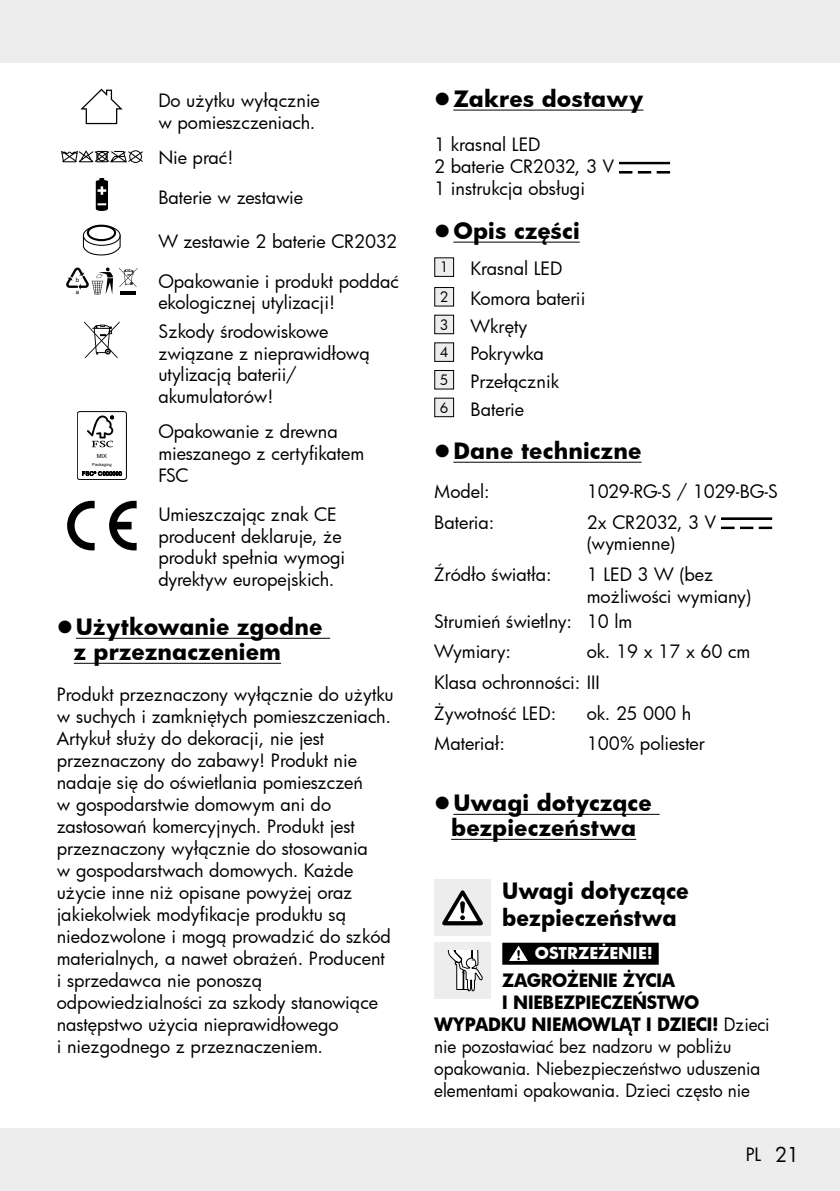
<style>
.page{position:relative;width:840px;height:1191px;background:#fff}
.page>*{position:absolute;margin:0;border:0;box-sizing:border-box;transform-origin:0 0}
.t1{font:700 22px/25px "Futura";letter-spacing:.005em;color:#000}
.t2{font:700 22px/26.4px "Futura";letter-spacing:.005em;color:#000;scale:.95 1}
.t3{font:18px/22px "Futura";color:#000}
.t4{font:18px "Futura";color:#000;scale:.95 1}
.t5{font:700 18px "Futura";letter-spacing:-.02em;color:#000;scale:.95 1}
.t6{font:18px "Futura";letter-spacing:-.025em;color:#000}
.t7{font:700 16px "Futura";color:#fff}
.t8{font:6.2px "Helvetica";color:#000}
.t9{font:6px "Helvetica";color:#000}
.t10{font:5.8px "Arial";color:#000}
.t11{font:4.2px "Arial";color:#000}
.s1{font-weight:400}
.s2{font-size:20px}
</style>
<div class="page">
<div style="left:0;top:0;width:839px;height:62px;background:#ededed"></div>
<div style="left:0;top:1128px;width:839px;height:63px;background:#ededed"></div>
<hr style="left:76px;top:638px;width:254px;height:1px;background:#000">
<hr style="left:74px;top:663px;width:207px;height:1px;background:#000">
<svg style="left:81px;top:89px;width:42px;height:35px"></svg>
<svg style="left:61px;top:150px;width:82px;height:13px"></svg>
<svg style="left:96px;top:178px;width:12px;height:33px"></svg>
<div style="left:83px;top:225px;width:38px;height:21px;border:1px solid #000;border-radius:50%"></div>
<div style="left:87px;top:225px;width:29px;height:16px;border:2px solid #000;border-radius:50%"></div>
<svg style="left:82px;top:234px;width:39px;height:22px"></svg>
<svg style="left:66px;top:267px;width:47px;height:27px"></svg>
<svg style="left:119px;top:268px;width:18px;height:19px"></svg>
<hr style="left:120px;top:291px;width:16px;height:4px;background:#000">
<svg style="left:84px;top:321px;width:35px;height:37px"></svg>
<div style="left:77px;top:411px;width:50px;height:69px;border:1px solid #000;border-radius:2px"></div>
<svg style="left:87px;top:415px;width:27px;height:32px"></svg>
<svg style="left:82px;top:471px;width:40px;height:5px"></svg>
<svg style="left:67px;top:501px;width:28px;height:49px"></svg>
<svg style="left:109px;top:501px;width:27px;height:49px"></svg>
<hr style="left:453px;top:110px;width:190px;height:1px;background:#000">
<hr style="left:453px;top:242px;width:126px;height:1px;background:#000">
<hr style="left:453px;top:462px;width:188px;height:1px;background:#000">
<hr style="left:453px;top:814px;width:206px;height:1px;background:#000">
<hr style="left:451px;top:839px;width:185px;height:1px;background:#000">
<div style="left:502px;top:942px;width:156px;height:22px;background:#000"></div>
<svg style="left:638px;top:172px;width:12px;height:1px"></svg>
<svg style="left:619px;top:172px;width:12px;height:1px"></svg>
<svg style="left:656px;top:172px;width:13px;height:1px"></svg>
<div style="left:619px;top:162px;width:50px;height:2px;border:1px solid #000"></div>
<div style="left:434px;top:258px;width:19px;height:18px;background:#ededed"></div>
<div style="left:434px;top:257px;width:20px;height:20px;border:1px solid #000"></div>
<div style="left:434px;top:287px;width:19px;height:19px;background:#ededed"></div>
<div style="left:434px;top:287px;width:20px;height:19px;border:1px solid #000"></div>
<div style="left:434px;top:315px;width:19px;height:19px;background:#ededed"></div>
<div style="left:434px;top:315px;width:20px;height:19px;border:1px solid #000"></div>
<div style="left:434px;top:343px;width:19px;height:18px;background:#ededed"></div>
<div style="left:434px;top:342px;width:20px;height:20px;border:1px solid #000"></div>
<div style="left:434px;top:370px;width:19px;height:19px;background:#ededed"></div>
<div style="left:434px;top:370px;width:20px;height:19px;border:1px solid #000"></div>
<div style="left:434px;top:398px;width:19px;height:19px;background:#ededed"></div>
<div style="left:434px;top:398px;width:20px;height:19px;border:1px solid #000"></div>
<svg style="left:740px;top:527px;width:12px;height:1px"></svg>
<svg style="left:721px;top:527px;width:12px;height:1px"></svg>
<svg style="left:758px;top:527px;width:13px;height:1px"></svg>
<div style="left:721px;top:518px;width:50px;height:1px;border:1px solid #000"></div>
<div style="left:434px;top:879px;width:56px;height:57px;background:#ededed"></div>
<svg style="left:442px;top:890px;width:40px;height:35px"></svg>
<div style="left:434px;top:942px;width:56px;height:57px;background:#ededed"></div>
<svg style="left:447px;top:951px;width:35px;height:41px"></svg>
<svg style="left:509px;top:945px;width:18px;height:16px"></svg>
<p class="t8" style="left:76px;top:275px;width:5px">b</p>
<p class="t9" style="left:76px;top:288px;width:5px">a</p>
<p class="t3" style="left:158px;top:90px;width:163px">Do użytku wyłącznie w pomieszczeniach.</p>
<p class="t3" style="left:158px;top:138px;width:146px;line-height:39.2px">Nie prać!<br>Baterie w zestawie</p>
<p class="t3" style="left:158px;top:230px;width:240px">W zestawie 2 baterie CR2032</p>
<p class="t3" style="left:158px;top:270px;width:242px">Opakowanie i produkt poddać ekologicznej utylizacji!</p>
<p class="t3" style="left:158px;top:320px;width:213px">Szkody środowiskowe związane z nieprawidłową utylizacją baterii/ akumulatorów!</p>
<p class="t3" style="left:158px;top:420px;width:207px">Opakowanie z drewna mieszanego z certyfikatem<br>FSC</p>
<p class="t3" style="left:158px;top:503px;width:188px">Umieszczając znak CE producent deklaruje, że produkt spełnia wymogi dyrektyw europejskich.</p>
<p class="t1" style="left:74px;top:614px;width:250px">Użytkowanie zgodne z przeznaczeniem</p>
<p class="t3" style="left:57px;top:683px;width:338px">Produkt przeznaczony wyłącznie do użytku w suchych i zamkniętych pomieszczeniach.<br>Artykuł służy do dekoracji, nie jest przeznaczony do zabawy! Produkt nie nadaje się do oświetlania pomieszczeń<br>w gospodarstwie domowym ani do zastosowań komercyjnych. Produkt jest przeznaczony wyłącznie do stosowania<br>w gospodarstwach domowych. Każde użycie inne niż opisane powyżej oraz jakiekolwiek modyfikacje produktu są niedozwolone i mogą prowadzić do szkód materialnych, a nawet obrażeń. Producent i sprzedawca nie ponoszą odpowiedzialności za szkody stanowiące następstwo użycia nieprawidłowego<br>i niezgodnego z przeznaczeniem.</p>
<p class="t10" style="left:97px;top:452px;width:12px">MIX</p>
<p class="t11" style="left:92px;top:462px;width:21px">Packaging</p>
<p class="t1" style="left:453px;top:86px;width:191px">Zakres dostawy</p>
<p class="t3" style="left:434px;top:133px;width:181px">1 krasnal LED<br>2 baterie CR2032, 3 V<br>1 instrukcja obsługi</p>
<p class="t1" style="left:453px;top:218px;width:128px">Opis części</p>
<p class="t3" style="left:439px;top:254px;width:147px;line-height:29.6px"><sup>1</sup> Krasnal LED<br><sup>2</sup> Komora baterii</p>
<p class="t3" style="left:439px;top:312px;width:121px;line-height:27.6px"><sup>3</sup> Wkręty<br><sup>4</sup> Pokrywka<br><sup>5</sup> Przełącznik<br><sup>6</sup> Baterie</p>
<p class="t1" style="left:453px;top:438px;width:190px">Dane techniczne</p>
<p class="t3" style="left:434px;top:480px;width:57px">Model:</p>
<p class="t6" style="left:586px;top:479px;width:193px">1029-RG-S / 1029-BG-S</p>
<p class="t3" style="left:434px;top:510px;width:62px">Bateria:</p>
<p class="t3" style="left:586px;top:511px;width:131px">2x CR2032, 3 V (wymienne)</p>
<p class="t3" style="left:434px;top:563px;width:119px">Źródło światła:</p>
<p class="t3" style="left:586px;top:563px;width:166px">1 LED 3 W (bez możliwości wymiany)</p>
<p class="t3" style="left:434px;top:605px;width:200px;line-height:30.6px">Strumień świetlny: 10 lm<br>Wymiary:</p>
<p class="t3" style="left:434px;top:636px;width:317px;line-height:30.6px;text-indent:152px">ok. 19 x 17 x 60 cm<br>Klasa ochronności: III<br>Żywotność LED:</p>
<p class="t3" style="left:586px;top:701px;width:106px">ok. 25 000 h</p>
<p class="t3" style="left:434px;top:732px;width:72px">Materiał:</p>
<p class="t3" style="left:586px;top:732px;width:120px">100% poliester</p>
<p class="t1" style="left:451px;top:790px;width:202px">Uwagi dotyczące bezpieczeństwa</p>
<p class="t2" style="left:502px;top:877px;width:198px">Uwagi dotyczące bezpieczeństwa</p>
<p class="t7" style="left:534px;top:942px;width:120px">OSTRZEŻENIE!</p>
<p class="t5" style="left:502px;top:968px;width:183px">ZAGROŻENIE ŻYCIA</p>
<p class="t5" style="left:502px;top:990px;width:209px">I NIEBEZPIECZEŃSTWO</p>
<p class="t5" style="left:434px;top:1012px;width:354px">WYPADKU NIEMOWLĄT I DZIECI! <span class="s1">Dzieci</span></p>
<p class="t4" style="left:434px;top:1034px;width:314px">nie pozostawiać bez nadzoru w pobliżu</p>
<p class="t4" style="left:434px;top:1056px;width:344px">opakowania. Niebezpieczeństwo uduszenia</p>
<p class="t4" style="left:434px;top:1078px;width:334px">elementami opakowania. Dzieci często nie</p>
<p class="t3" style="left:745px;top:1143px;width:55px">PL <span class="s2">21</span></p>
</div>
